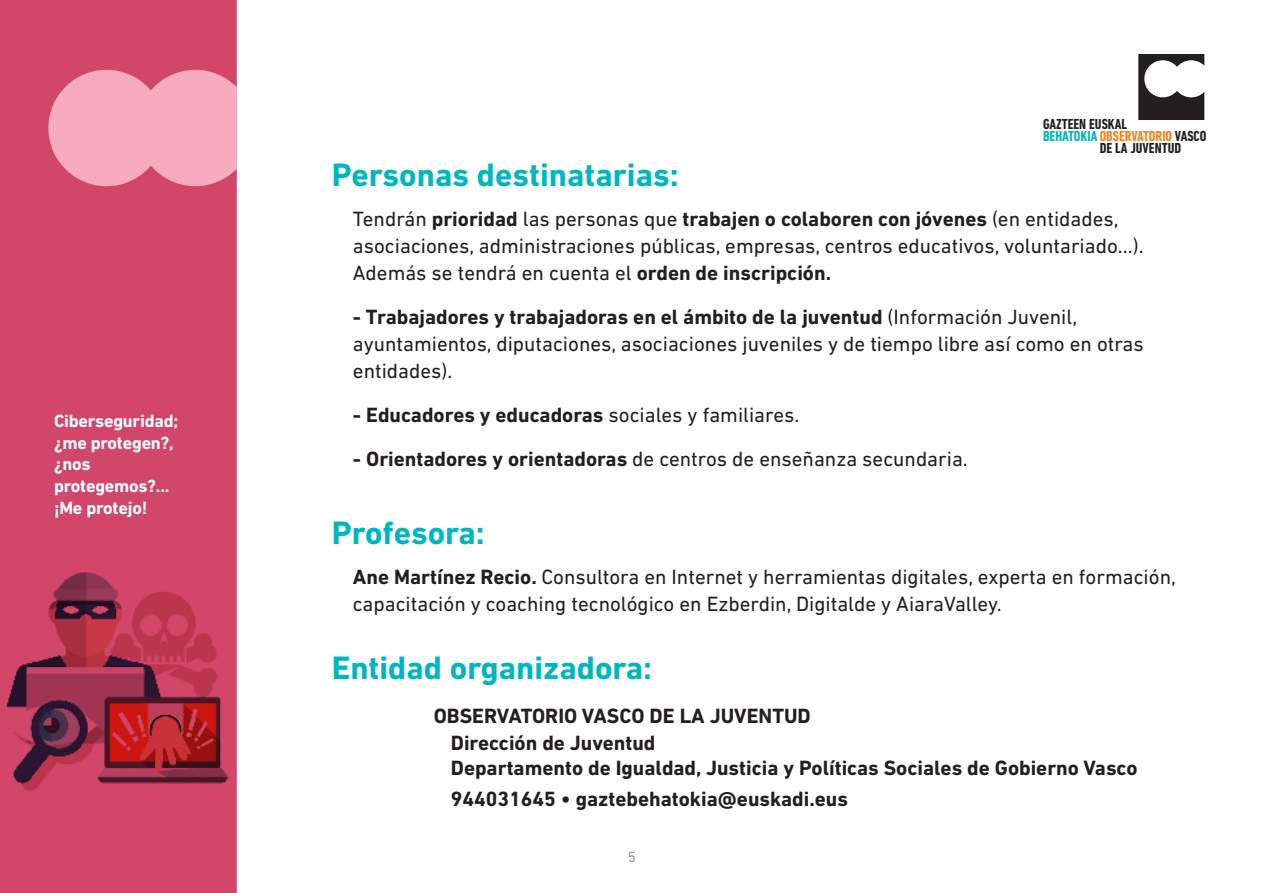
<style>
.page{position:relative;width:1263px;height:893px;background:#fff}
.page>*{position:absolute;margin:0;border:0;box-sizing:border-box;transform-origin:0 0}
.t1{font:700 33px "DIN Next LT Pro";color:#00b6c0}
.t2{font:21px/27px "DIN Next LT Pro";color:#231f20}
.t3{font:700 21px/27px "DIN Next LT Pro";color:#231f20}
.t4{font:700 18px/21.6px "DIN Next LT Pro";letter-spacing:-.01em;color:#fff}
.t5{font:15px "DIN Next LT Pro";color:#939598}
.t6{font:700 condensed 14.85px "DIN Next LT Pro";color:#f58220}
.t7{font:700 condensed 14.85px "DIN Next LT Pro";color:#231f20}
.s1{color:#00b6c0}
.s2{color:#231f20}
.s3{font-weight:700}
.s4{font-weight:400}
</style>
<div class="page">
<svg style="left:1138px;top:54px;width:66px;height:66px"></svg>
<svg style="left:0;top:0;width:237px;height:893px;background:#d65374"></svg>
<img style="left:0;top:547px;width:237px;height:266px">
<p class="t4" style="left:54px;top:410px;width:126px">Ciberseguridad; ¿me protegen?, ¿nos protegemos?... ¡Me protejo!</p>
<p class="t7" style="left:1043px;top:115px;width:86px">GAZTEEN EUSKAL</p>
<p class="t6" style="left:1043px;top:127px;width:165px"><span class="s1">BEHATOKIA</span> OBSERVATORIO <span class="s2">VASCO</span></p>
<p class="t7" style="left:1100px;top:139px;width:83px">DE LA JUVENTUD</p>
<p class="t1" style="left:332px;top:156px;width:348px">Personas destinatarias:</p>
<p class="t2" style="left:353px;top:205px;width:792px">Tendrán <span class="s3">prioridad</span> las personas que <span class="s3">trabajen o colaboren con jóvenes</span> (en entidades, asociaciones, administraciones públicas, empresas, centros educativos, voluntariado...).<br>Además se tendrá en cuenta el <span class="s3">orden de inscripción.</span></p>
<p class="t2" style="left:353px;top:303px;width:792px"><span class="s3">- Trabajadores y trabajadoras en el ámbito de la juventud</span> (Información Juvenil, ayuntamientos, diputaciones, asociaciones juveniles y de tiempo libre así como en otras entidades).</p>
<p class="t3" style="left:353px;top:401px;width:448px">- Educadores y educadoras <span class="s4">sociales y familiares.</span></p>
<p class="t2" style="left:353px;top:445px;width:616px"><span class="s3">- Orientadores y orientadoras</span> de centros de enseñanza secundaria.</p>
<p class="t1" style="left:332px;top:513px;width:155px">Profesora:</p>
<p class="t2" style="left:353px;top:563px;width:824px"><span class="s3">Ane Martínez Recio.</span> Consultora en Internet y herramientas digitales, experta en formación, capacitación y coaching tecnológico en Ezberdin, Digitalde y AiaraValley.</p>
<p class="t1" style="left:332px;top:648px;width:322px">Entidad organizadora:</p>
<p class="t3" style="left:451px;top:702px;width:362px;text-indent:-17px">OBSERVATORIO VASCO DE LA JUVENTUD<br>Dirección de Juventud</p>
<p class="t3" style="left:451px;top:754px;width:688px">Departamento de Igualdad, Justicia y Políticas Sociales de Gobierno Vasco</p>
<p class="t3" style="left:451px;top:785px;width:399px">944031645 • gaztebehatokia@euskadi.eus</p>
<p class="t5" style="left:628px;top:848px;width:10px">5</p>
</div>
